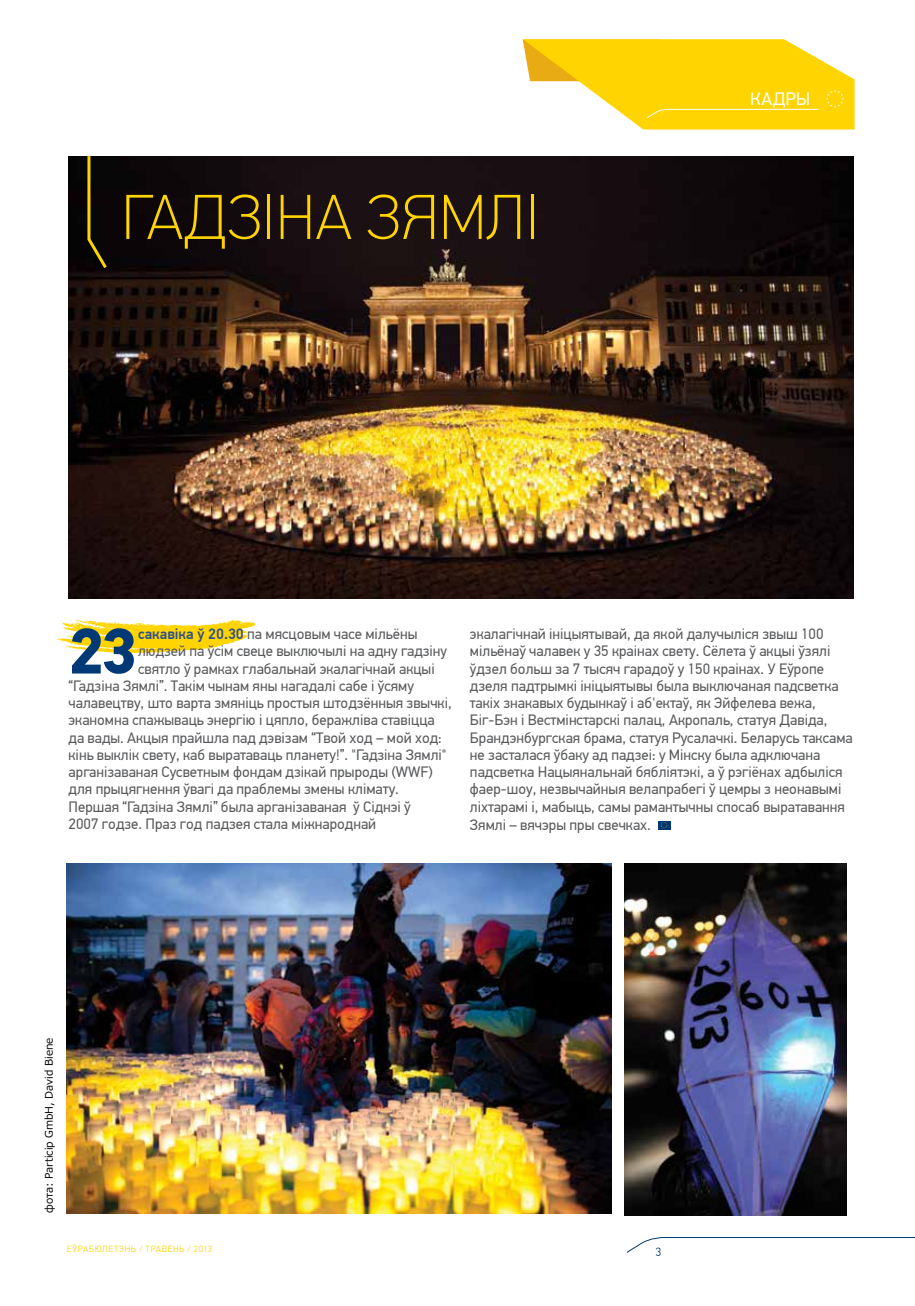
<style>
.page{position:relative;width:915px;height:1306px;background:#fff}
.page>*{position:absolute;margin:0;border:0;box-sizing:border-box;transform-origin:0 0}
.t1{font:700 64.5px "PF Din Text Pro";color:#003976}
.t2{font:100 63.3px "PF Din Text Pro";color:#ffd400}
.t3{font:18px "PF Din Text Pro";letter-spacing:.02em;color:#fff}
.t4{font:15px/17.2px "PF Din Text Pro";color:#58595b}
.t5{font:300 12px "PF Din Text Pro";color:#003976}
.t6{font:10.5px "Meiryo UI";color:#000}
.t7{font:300 9px "PF Din Text Pro";letter-spacing:.065em;color:#ffd400}
.s1{font-weight:500;color:#2f5189}
</style>
<div class="page">
<svg style="left:627px;top:1237px;width:287px;height:16px"></svg>
<svg style="left:522px;top:39px;width:333px;height:90px"></svg>
<svg style="left:57px;top:619px;width:198px;height:34px"></svg>
<img style="left:69px;top:156px;width:784px;height:442px">
<div style="left:657px;top:821px;width:13px;height:8px;background:#003976"></div>
<svg style="left:661px;top:822px;width:6px;height:6px"></svg>
<svg style="left:86px;top:156px;width:24px;height:115px"></svg>
<img style="left:67px;top:863px;width:544px;height:349px">
<img style="left:624px;top:863px;width:221px;height:352px">
<h2 class="t2" style="left:121px;top:181px;width:419px">Гадзіна Зямлі</h2>
<p class="t3" style="left:750px;top:88px;width:61px">Кадры</p>
<h1 class="t1" style="left:69px;top:612px;width:69px">23</h1>
<p class="t4" style="left:138px;top:625px;width:281px"><span class="s1">сакавіка ў 20.30</span> па мясцовым часе мільёны</p>
<p class="t4" style="left:138px;top:642px;width:310px">людзей па ўсім свеце выключылі на адну гадзіну</p>
<p class="t4" style="left:138px;top:660px;width:298px">святло ў рамках глабальнай экалагічнай акцыі</p>
<p class="t4" style="left:69px;top:677px;width:347px">“Гадзіна Зямлі”. Такім чынам яны нагадалі сабе і ўсяму</p>
<p class="t4" style="left:69px;top:694px;width:384px">чалавецтву, што варта змяніць простыя штодзённыя звычкі,</p>
<p class="t4" style="left:69px;top:711px;width:367px">эканомна спажываць энергію і цяпло, беражліва ставіцца</p>
<p class="t4" style="left:69px;top:729px;width:374px">да вады. Акцыя прайшла пад дэвізам “Твой ход – мой ход:</p>
<p class="t4" style="left:69px;top:746px;width:379px">кінь выклік свету, каб выратаваць планету!”. "Гадзіна Зямлі"</p>
<p class="t4" style="left:69px;top:763px;width:365px">арганізаваная Сусветным фондам дзікай прыроды (WWF)</p>
<p class="t4" style="left:69px;top:780px;width:332px">для прыцягнення ўвагі да праблемы змены клімату.</p>
<p class="t4" style="left:69px;top:798px;width:343px">Першая “Гадзіна Зямлі” была арганізаваная ў Сіднэі ў</p>
<p class="t4" style="left:69px;top:815px;width:309px">2007 годзе. Праз год падзея стала міжнароднай</p>
<p class="t4" style="left:470px;top:625px;width:384px">экалагічнай ініцыятывай, да якой далучыліся звыш 100 мільёнаў чалавек у 35 краінах свету. Сёлета ў акцыі ўзялі ўдзел больш за 7 тысяч гарадоў у 150 краінах. У Еўропе дзеля падтрымкі ініцыятывы была выключаная падсветка такіх знакавых будынкаў і аб'ектаў, як Эйфелева вежа, Біг-Бэн і Вестмінстарскі палац, Акропаль, cтатуя Давіда, Брандэнбургская брама, статуя Русалачкі. Беларусь таксама не засталася ўбаку ад падзеі: у Мінску была адключана падсветка Нацыянальнай бябліятэкі, а ў рэгіёнах адбыліся фаер-шоу, незвычайныя велапрабегі ў цемры з неонавымі ліхтарамі і, мабыць, самы рамантычны спосаб выратавання Зямлі – вячэры пры свечках.</p>
<p class="t6" style="left:42px;top:1212px;width:177px;rotate:-90deg">фота: Particip GmbH, David Biene</p>
<p class="t7" style="left:67px;top:1243px;width:147px">Eўрабюлетэнь / травень / 2013</p>
<p class="t5" style="left:655px;top:1245px;width:7px">3</p>
</div>
